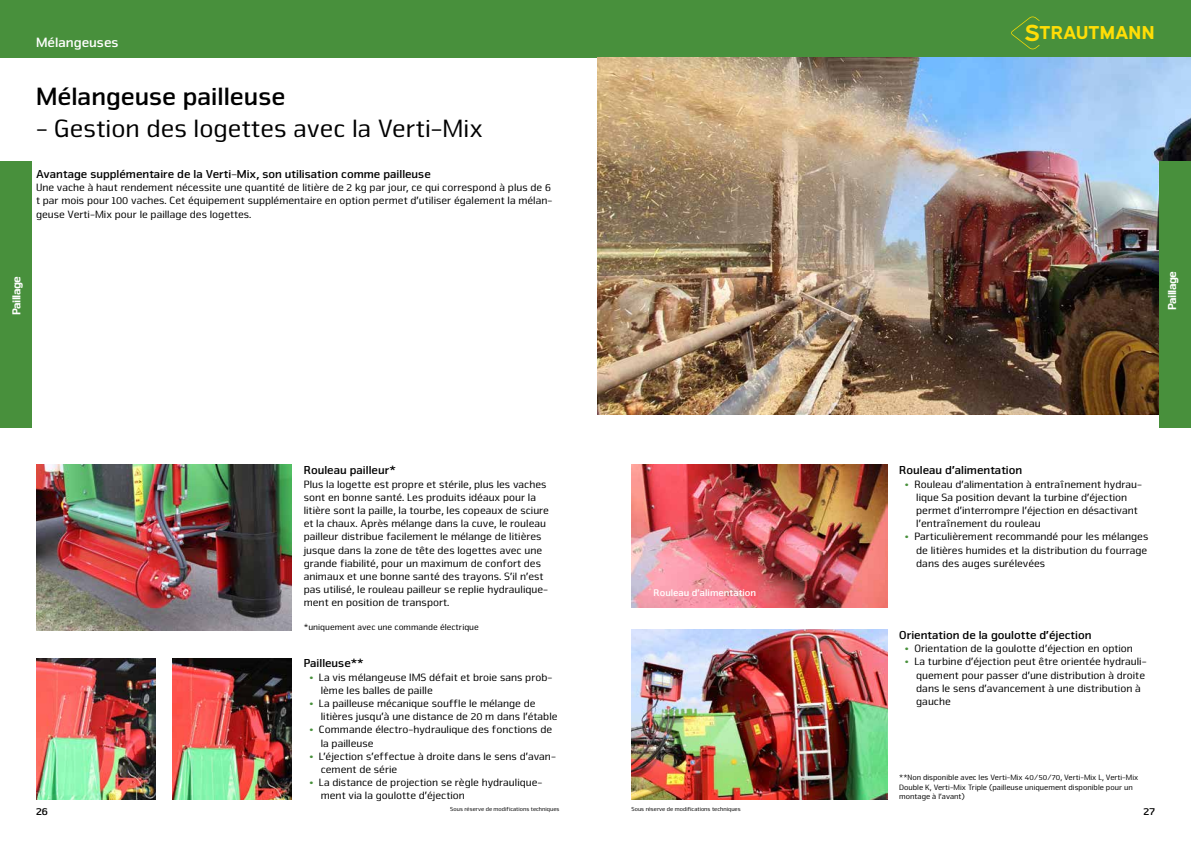
<style>
.page{position:relative;width:1191px;height:842px;background:#fff}
.page>*{position:absolute;margin:0;border:0;box-sizing:border-box;transform-origin:0 0}
.t1{font:26px "Nuri Pro";color:#000}
.t2{font:700 26px "Nuri Pro";color:#000}
.t3{font:700 18.7px "Expressway Rg";color:#ffdd06}
.t4{font:700 14px "Nuri Pro";color:#fff}
.t5{font:700 12px "Nuri Pro";color:#000}
.t6{font:900 12px "Nuri Pro";letter-spacing:-.05em;color:#fff}
.t7{font:11px/13.2px "Nuri Pro";color:#000}
.t8{font:700 11px "Nuri Pro";color:#000}
.t9{font:700 10px "Nuri Pro";color:#fff}
.t10{font:9px "Nuri Pro";color:#000}
.t11{font:8px/9.6px "Nuri Pro";color:#000}
.t12{font:6px "Nuri Pro";color:#000}
.s1{font-size:23.4px}
.s2{font-weight:700;color:#48903c}
</style>
<div class="page">
<div style="left:0;top:0;width:1191px;height:57px;background:#48903c"></div>
<svg style="left:1011px;top:16px;width:28px;height:33px"></svg>
<img style="left:598px;top:57px;width:593px;height:357px">
<div style="left:0;top:162px;width:31px;height:266px;background:#48903c"></div>
<img style="left:36px;top:465px;width:256px;height:165px">
<div style="left:1159px;top:162px;width:32px;height:266px;background:#48903c"></div>
<img style="left:631px;top:630px;width:256px;height:170px">
<img style="left:631px;top:465px;width:256px;height:142px">
<img style="left:36px;top:658px;width:119px;height:141px">
<img style="left:173px;top:658px;width:119px;height:141px">
<p class="t4" style="left:36px;top:34px;width:84px">Mélangeuses</p>
<h1 class="t2" style="left:36px;top:81px;width:251px">Mélangeuse pailleuse</h1>
<h1 class="t1" style="left:36px;top:113px;width:448px">- Gestion des logettes avec la Verti-Mix</h1>
<p class="t5" style="left:36px;top:167px;width:396px">Avantage supplémentaire de la Verti-Mix, son utilisation comme pailleuse</p>
<p class="t7" style="left:36px;top:181px;width:518px">Une vache à haut rendement nécessite une quantité de litière de 2 kg par jour, ce qui correspond à plus de 6 t par mois pour 100 vaches. Cet équipement supplémentaire en option permet d’utiliser également la mélan&shy;geuse Verti-Mix pour le paillage des logettes.</p>
<h2 class="t3" style="left:1024px;top:18px;width:132px"><span class="s1">S</span>TRAUTMANN</h2>
<p class="t6" style="left:9px;top:315px;width:40px;rotate:-90deg">Paillage</p>
<p class="t6" style="left:1165px;top:310px;width:40px;rotate:-90deg">Paillage</p>
<p class="t5" style="left:304px;top:463px;width:94px">Rouleau pailleur*</p>
<p class="t7" style="left:304px;top:477px;width:247px">Plus la logette est propre et stérile, plus les vaches sont en bonne santé. Les produits idéaux pour la litière sont la paille, la tourbe, les copeaux de sciure et la chaux. Après mélange dans la cuve, le rouleau pailleur distribue facilement le mélange de litières jusque dans la zone de tête des logettes avec une grande fiabilité, pour un maximum de confort des animaux et une bonne santé des trayons. S’il n’est pas utilisé, le rouleau pailleur se replie hydraulique&shy;ment en position de transport.</p>
<p class="t10" style="left:304px;top:622px;width:177px">*uniquement avec une commande électrique</p>
<p class="t5" style="left:304px;top:656px;width:61px">Pailleuse**</p>
<p class="t7" style="left:321px;top:670px;width:233px;text-indent:-11px"><span class="s2">•</span> La vis mélangeuse IMS défait et broie sans prob&shy;lème les balles de paille</p>
<p class="t7" style="left:321px;top:697px;width:238px;text-indent:-11px"><span class="s2">•</span> La pailleuse mécanique souffle le mélange de litières jusqu’à une distance de 20 m dans l’étable</p>
<p class="t7" style="left:321px;top:723px;width:233px;text-indent:-11px"><span class="s2">•</span> Commande électro-hydraulique des fonctions de la pailleuse</p>
<p class="t7" style="left:321px;top:750px;width:237px;text-indent:-11px"><span class="s2">•</span> L’éjection s’effectue à droite dans le sens d’avan&shy;cement de série</p>
<p class="t7" style="left:321px;top:776px;width:223px;text-indent:-11px"><span class="s2">•</span> La distance de projection se règle hydraulique&shy;ment via la goulotte d’éjection</p>
<p class="t9" style="left:653px;top:587px;width:104px">Rouleau d’alimentation</p>
<p class="t5" style="left:899px;top:463px;width:125px">Rouleau d’alimentation</p>
<p class="t7" style="left:916px;top:477px;width:227px;text-indent:-11px"><span class="s2">•</span> Rouleau d’alimentation à entraînement hydrau&shy;lique Sa position devant la turbine d’éjection permet d’interrompre l’éjection en désactivant l’entraînement du rouleau</p>
<p class="t7" style="left:916px;top:530px;width:234px;text-align:justify;text-indent:-11px"><span class="s2">•</span> Particulièrement recommandé pour les mélanges de litières humides et la distribution du fourrage dans des auges surélevées</p>
<p class="t5" style="left:899px;top:628px;width:194px">Orientation de la goulotte d’éjection</p>
<p class="t7" style="left:905px;top:642px;width:230px"><span class="s2">•</span> Orientation de la goulotte d’éjection en option</p>
<p class="t7" style="left:916px;top:655px;width:232px;text-indent:-11px"><span class="s2">•</span> La turbine d’éjection peut être orientée hydrauli&shy;quement pour passer d’une distribution à droite dans le sens d’avancement à une distribution à gauche</p>
<p class="t11" style="left:899px;top:773px;width:240px">**Non disponible avec les Verti-Mix 40/50/70, Verti-Mix L, Verti-Mix<br>Double K, Verti-Mix Triple (pailleuse uniquement disponible pour un montage à l’avant)</p>
<p class="t12" style="left:450px;top:805px;width:111px">Sous réserve de modifications techniques</p>
<p class="t12" style="left:631px;top:805px;width:111px">Sous réserve de modifications techniques</p>
<p class="t8" style="left:36px;top:804px;width:14px">26</p>
<p class="t8" style="left:1143px;top:804px;width:13px">27</p>
</div>
